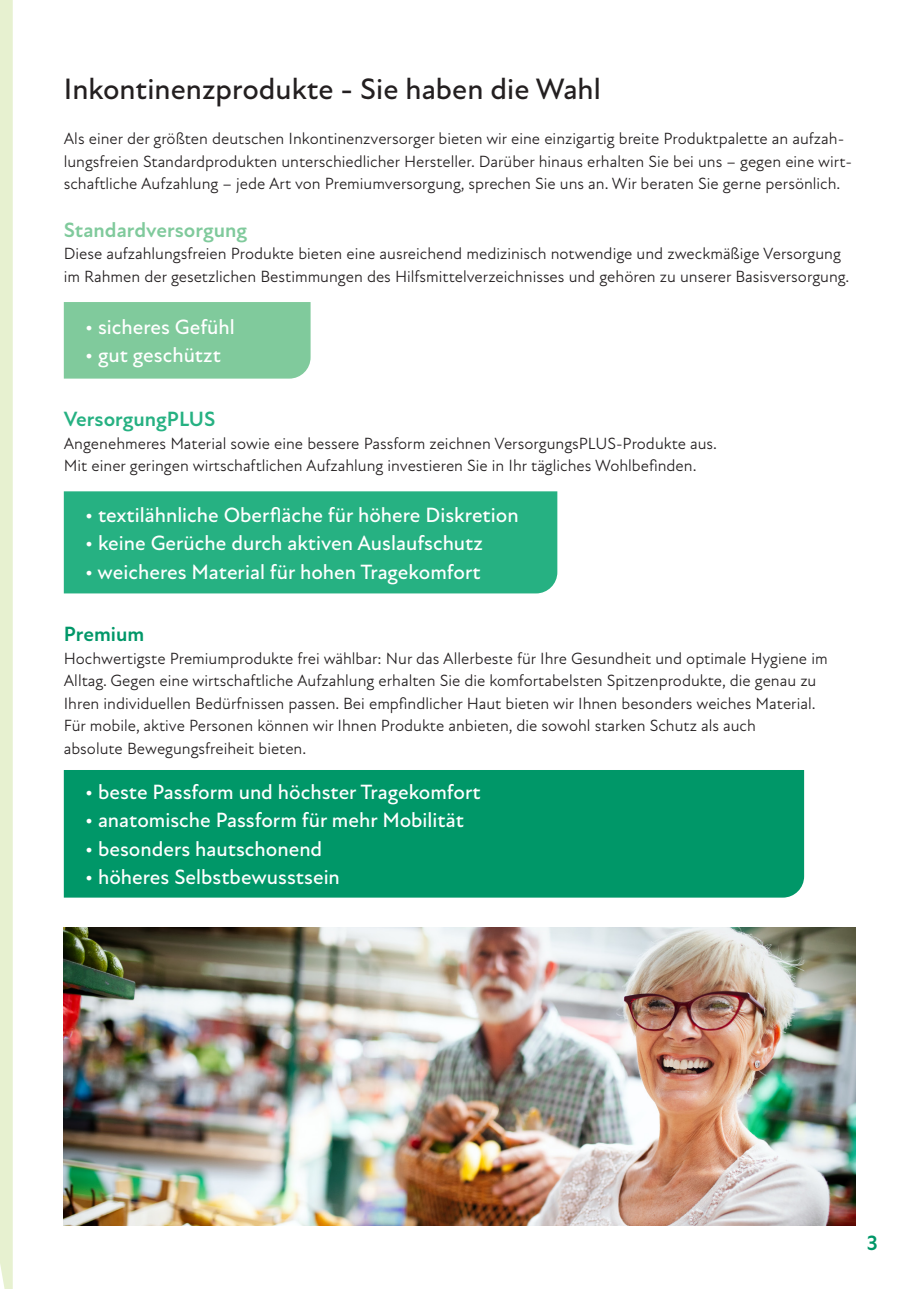
<style>
.page{position:relative;width:919px;height:1289px;background:#fff}
.page>*{position:absolute;margin:0;border:0;box-sizing:border-box;transform-origin:0 0}
.t1{font:500 30px "New Atten";color:#231f20}
.t2{font:500 21px "New Atten";color:#fff}
.t3{font:700 21px "New Atten";color:#80ca9c}
.t4{font:700 21px "New Atten";color:#26b182}
.t5{font:700 21px "New Atten";color:#009768}
.t6{font:16.5px/22.5px "New Atten";color:#231f20}
</style>
<div class="page">
<svg style="left:0;top:0;width:13px;height:1288px;background:#e7f1d0"></svg>
<div style="left:64px;top:770px;width:740px;height:127px;background:#009768"></div>
<div style="left:64px;top:491px;width:493px;height:102px;background:#26b182"></div>
<div style="left:64px;top:302px;width:246px;height:76px;background:#80ca9c"></div>
<img style="left:64px;top:927px;width:791px;height:297px">
<h1 class="t1" style="left:64px;top:71px;width:538px">Inkontinenzprodukte - Sie haben die Wahl</h1>
<p class="t6" style="left:64px;top:127px;width:789px">Als einer der größten deutschen Inkontinenzversorger bieten wir eine einzigartig breite Produktpalette an aufzah&shy;lungsfreien Standardprodukten unterschiedlicher Hersteller. Darüber hinaus erhalten Sie bei uns – gegen eine wirt&shy;schaftliche Aufzahlung – jede Art von Premiumversorgung, sprechen Sie uns an. Wir beraten Sie gerne persönlich.</p>
<p class="t3" style="left:64px;top:217px;width:185px">Standardversorgung</p>
<p class="t6" style="left:64px;top:243px;width:786px">Diese aufzahlungsfreien Produkte bieten eine ausreichend medizinisch notwendige und zweckmäßige Versorgung im Rahmen der gesetzlichen Bestimmungen des Hilfsmittelverzeichnisses und gehören zu unserer Basisversorgung.</p>
<p class="t2" style="left:85px;top:314px;width:151px">• sicheres Gefühl</p>
<p class="t2" style="left:85px;top:343px;width:137px">• gut geschützt</p>
<p class="t4" style="left:64px;top:407px;width:153px">VersorgungPLUS</p>
<p class="t6" style="left:64px;top:432px;width:654px">Angenehmeres Material sowie eine bessere Passform zeichnen VersorgungsPLUS-Produkte aus.<br>Mit einer geringen wirtschaftlichen Aufzahlung investieren Sie in Ihr tägliches Wohlbefinden.</p>
<p class="t2" style="left:85px;top:502px;width:435px">• textilähnliche Oberfläche für höhere Diskretion</p>
<p class="t2" style="left:85px;top:531px;width:399px">• keine Gerüche durch aktiven Auslaufschutz</p>
<p class="t2" style="left:85px;top:559px;width:397px">• weicheres Material für hohen Tragekomfort</p>
<p class="t5" style="left:64px;top:621px;width:82px">Premium</p>
<p class="t6" style="left:64px;top:647px;width:765px">Hochwertigste Premiumprodukte frei wählbar: Nur das Allerbeste für Ihre Gesundheit und optimale Hygiene im Alltag. Gegen eine wirtschaftliche Aufzahlung erhalten Sie die komfortabelsten Spitzenprodukte, die genau zu Ihren individuellen Bedürfnissen passen. Bei empfindlicher Haut bieten wir Ihnen besonders weiches Material.<br>Für mobile, aktive Personen können wir Ihnen Produkte anbieten, die sowohl starken Schutz als auch<br>absolute Bewegungsfreiheit bieten.</p>
<p class="t2" style="left:85px;top:779px;width:397px">• beste Passform und höchster Tragekomfort</p>
<p class="t2" style="left:85px;top:808px;width:380px">• anatomische Passform für mehr Mobilität</p>
<p class="t2" style="left:85px;top:836px;width:239px">• besonders hautschonend</p>
<p class="t2" style="left:85px;top:865px;width:256px">• höheres Selbstbewusstsein</p>
<p class="t5" style="left:866px;top:1230px;width:12px">3</p>
</div>
